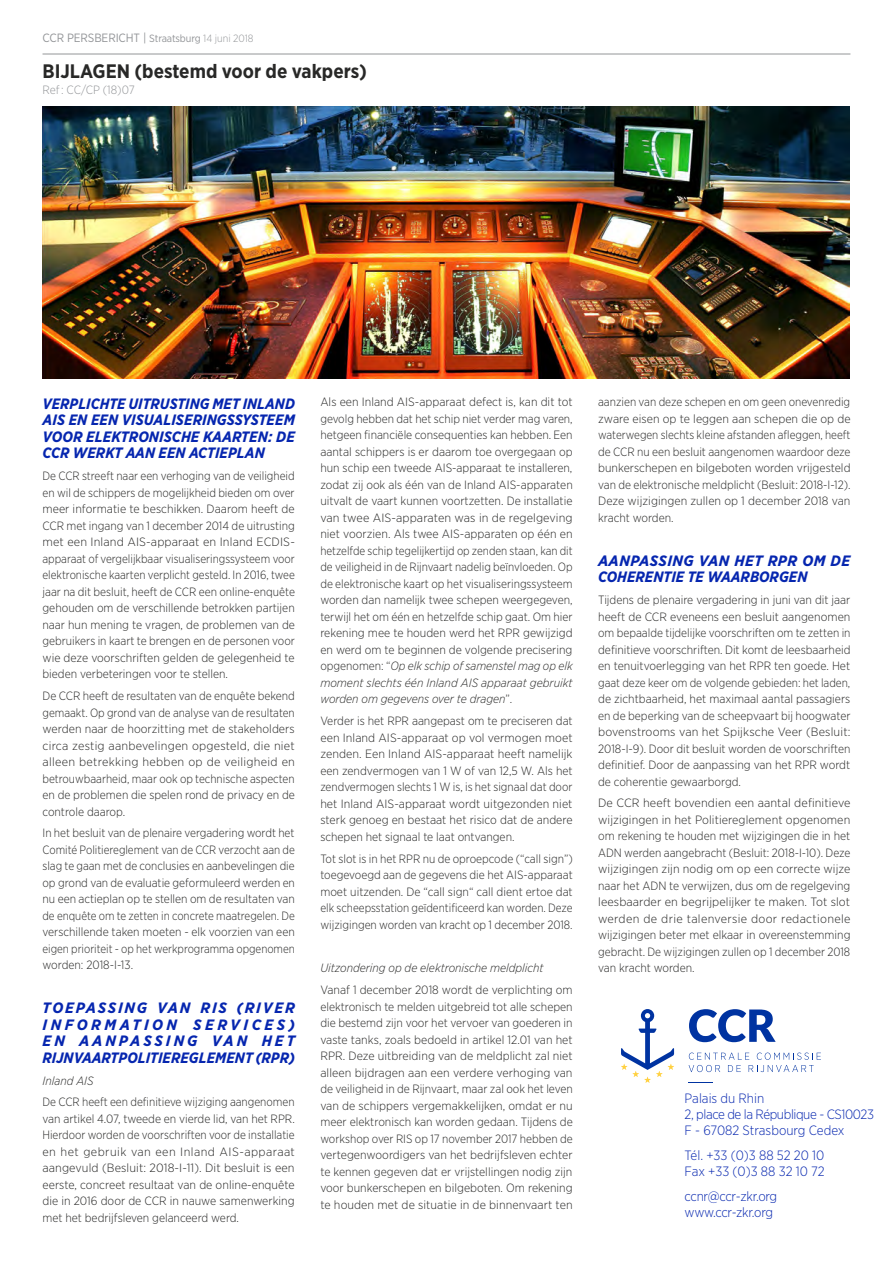
<style>
.page{position:relative;width:893px;height:1263px;background:#fff}
.page>*{position:absolute;margin:0;border:0;box-sizing:border-box;transform-origin:0 0}
.Texte_courant_light{font:700 19.5px "Gotham Narrow";color:#282827}
.Texte_courant_light-2{font:italic 700 15px/16.5px "Gotham Narrow";color:#0626af;text-align:justify;scale:1.05 1}
.Texte_courant_light-3{font:italic 700 15px/16.5px "Gotham Narrow";color:#0626af;text-align:justify}
.t1{font:300 13.5px/16.2px "Gotham Narrow";letter-spacing:-.02em;color:#0626af}
.t2{font:300 13.5px/16.2px "Gotham Narrow";color:#0626af}
.Texte_courant_light-4{font:300 12px/16.5px "Gotham Narrow";color:#282827;text-align:justify}
.Texte_courant_light-5{font:300 12px/16.5px "Gotham Narrow";color:#282827;text-align:justify;scale:1.05 1}
.Texte_courant_light-6{font:italic 300 12px "Gotham Narrow";color:#282827}
.t3{font:12px "Gotham Narrow";letter-spacing:-.01em;color:#939598}
.Texte_courant_light-7{font:300 12px "Gotham Narrow";letter-spacing:-.005em;color:#939598}
.s1{font-size:10.5px}
.s2{font-weight:300;font-size:10.5px}
.s3{font-style:italic}
</style>
<div class="page">
<hr style="left:43px;top:54px;width:807px;height:1px;background:#939598">
<svg style="left:621px;top:1009px;width:53px;height:74px"></svg>
<svg style="left:689px;top:1009px;width:87px;height:33px"></svg>
<svg style="left:688px;top:1082px;width:25px;height:1px"></svg>
<svg style="left:689px;top:1052px;width:132px;height:20px"></svg>
<img style="left:43px;top:106px;width:807px;height:272px">
<p class="t3" style="left:43px;top:30px;width:213px">CCR PERSBERICHT | <span class="s1">Straatsburg</span> <span class="s2">14 juni 2018</span></p>
<p class="Texte_courant_light" style="left:43px;top:59px;width:326px">BIJLAGEN (bestemd voor de vakpers)</p>
<p class="Texte_courant_light-7" style="left:43px;top:82px;width:94px">Ref : CC/CP (18)07</p>
<p class="Texte_courant_light-3" style="left:43px;top:395px;width:254px">VERPLICHTE UITRUSTING MET INLAND AIS EN EEN VISUALISERINGSSYSTEEM VOOR ELEKTRONISCHE KAARTEN: DE CCR WERKT AAN EEN ACTIEPLAN</p>
<p class="Texte_courant_light-4" style="left:43px;top:467px;width:254px">De CCR streeft naar een verhoging van de veiligheid en wil de schippers de mogelijkheid bieden om over meer informatie te beschikken. Daarom heeft de CCR met ingang van 1 december 2014 de uitrusting met een Inland AIS-apparaat en Inland ECDIS&shy;apparaat of vergelijkbaar visualiseringssysteem voor elektronische kaarten verplicht gesteld. In 2016, twee jaar na dit besluit, heeft de CCR een online-enquête gehouden om de verschillende betrokken partijen naar hun mening te vragen, de problemen van de gebruikers in kaart te brengen en de personen voor wie deze voorschriften gelden de gelegenheid te bieden verbeteringen voor te stellen.</p>
<p class="Texte_courant_light-4" style="left:43px;top:687px;width:254px">De CCR heeft de resultaten van de enquête bekend gemaakt. Op grond van de analyse van de resultaten werden naar de hoorzitting met de stakeholders circa zestig aanbevelingen opgesteld, die niet alleen betrekking hebben op de veiligheid en betrouwbaarheid, maar ook op technische aspecten en de problemen die spelen rond de privacy en de controle daarop.</p>
<p class="Texte_courant_light-4" style="left:43px;top:825px;width:254px">In het besluit van de plenaire vergadering wordt het Comité Politiereglement van de CCR verzocht aan de slag te gaan met de conclusies en aanbevelingen die op grond van de evaluatie geformuleerd werden en nu een actieplan op te stellen om de resultaten van de enquête om te zetten in concrete maatregelen. De verschillende taken moeten - elk voorzien van een eigen prioriteit - op het werkprogramma opgenomen worden: 2018-I-13.</p>
<p class="Texte_courant_light-2" style="left:43px;top:999px;width:242px">TOEPASSING VAN RIS (RIVER INFORMATION SERVICES)<br>EN AANPASSING VAN HET RIJNVAARTPOLITIEREGLEMENT (RPR)</p>
<p class="Texte_courant_light-6" style="left:43px;top:1073px;width:53px">Inland AIS</p>
<p class="Texte_courant_light-4" style="left:43px;top:1094px;width:254px">De CCR heeft een definitieve wijziging aangenomen van artikel 4.07, tweede en vierde lid, van het RPR.<br>Hierdoor worden de voorschriften voor de installatie en het gebruik van een Inland AIS-apparaat aangevuld (Besluit: 2018-I-11). Dit besluit is een eerste, concreet resultaat van de online-enquête die in 2016 door de CCR in nauwe samenwerking met het bedrijfsleven gelanceerd werd.</p>
<p class="Texte_courant_light-4" style="left:320px;top:394px;width:254px">Als een Inland AIS-apparaat defect is, kan dit tot gevolg hebben dat het schip niet verder mag varen, hetgeen financiële consequenties kan hebben. Een aantal schippers is er daarom toe overgegaan op hun schip een tweede AIS-apparaat te installeren, zodat zij ook als één van de Inland AIS-apparaten uitvalt de vaart kunnen voortzetten. De installatie van twee AIS-apparaten was in de regelgeving niet voorzien. Als twee AIS-apparaten op één en hetzelfde schip tegelijkertijd op zenden staan, kan dit de veiligheid in de Rijnvaart nadelig beïnvloeden. Op de elektronische kaart op het visualiseringssysteem worden dan namelijk twee schepen weergegeven, terwijl het om één en hetzelfde schip gaat. Om hier rekening mee te houden werd het RPR gewijzigd en werd om te beginnen de volgende precisering opgenomen: “<span class="s3">Op elk schip of samenstel mag op elk moment slechts één Inland AIS apparaat gebruikt worden om gegevens over te dragen</span>”.</p>
<p class="Texte_courant_light-4" style="left:320px;top:712px;width:254px">Verder is het RPR aangepast om te preciseren dat een Inland AIS-apparaat op vol vermogen moet zenden. Een Inland AIS-apparaat heeft namelijk een zendvermogen van 1 W of van 12,5 W. Als het zendvermogen slechts 1 W is, is het signaal dat door het Inland AIS-apparaat wordt uitgezonden niet sterk genoeg en bestaat het risico dat de andere schepen het signaal te laat ontvangen.</p>
<p class="Texte_courant_light-4" style="left:320px;top:850px;width:254px">Tot slot is in het RPR nu de oproepcode (“call sign”) toegevoegd aan de gegevens die het AIS-apparaat moet uitzenden. De “call sign“ call dient ertoe dat elk scheepsstation geïdentificeerd kan worden. Deze wijzigingen worden van kracht op 1 december 2018.</p>
<p class="Texte_courant_light-6" style="left:320px;top:961px;width:225px">Uitzondering op de elektronische meldplicht</p>
<p class="Texte_courant_light-4" style="left:320px;top:981px;width:254px">Vanaf 1 december 2018 wordt de verplichting om elektronisch te melden uitgebreid tot alle schepen die bestemd zijn voor het vervoer van goederen in vaste tanks, zoals bedoeld in artikel 12.01 van het RPR. Deze uitbreiding van de meldplicht zal niet alleen bijdragen aan een verdere verhoging van de veiligheid in de Rijnvaart, maar zal ook het leven van de schippers vergemakkelijken, omdat er nu meer elektronisch kan worden gedaan. Tijdens de workshop over RIS op 17 november 2017 hebben de vertegenwoordigers van het bedrijfsleven echter te kennen gegeven dat er vrijstellingen nodig zijn voor bunkerschepen en bilgeboten. Om rekening te houden met de situatie in de binnenvaart ten</p>
<p class="Texte_courant_light-4" style="left:598px;top:394px;width:254px">aanzien van deze schepen en om geen onevenredig zware eisen op te leggen aan schepen die op de waterwegen slechts kleine afstanden afleggen, heeft de CCR nu een besluit aangenomen waardoor deze bunkerschepen en bilgeboten worden vrijgesteld van de elektronische meldplicht (Besluit: 2018-I-12).<br>Deze wijzigingen zullen op 1 december 2018 van kracht worden.</p>
<p class="Texte_courant_light-2" style="left:598px;top:552px;width:242px">AANPASSING VAN HET RPR OM DE<br>COHERENTIE TE WAARBORGEN</p>
<p class="Texte_courant_light-4" style="left:598px;top:591px;width:254px">Tijdens de plenaire vergadering in juni van dit jaar heeft de CCR eveneens een besluit aangenomen om bepaalde tijdelijke voorschriften om te zetten in definitieve voorschriften. Dit komt de leesbaarheid en tenuitvoerlegging van het RPR ten goede. Het gaat deze keer om de volgende gebieden: het laden, de zichtbaarheid, het maximaal aantal passagiers en de beperking van de scheepvaart bij hoogwater bovenstrooms van het Spijksche Veer (Besluit:<br>2018-I-9). Door dit besluit worden de voorschriften definitief. Door de aanpassing van het RPR wordt de coherentie gewaarborgd.</p>
<p class="Texte_courant_light-5" style="left:598px;top:795px;width:242px">De CCR heeft bovendien een aantal definitieve wijzigingen in het Politiereglement opgenomen om rekening te houden met wijzigingen die in het ADN werden aangebracht (Besluit: 2018-I-10). Deze wijzigingen zijn nodig om op een correcte wijze naar het ADN te verwijzen, dus om de regelgeving leesbaarder en begrijpelijker te maken. Tot slot werden de drie talenversie door redactionele wijzigingen beter met elkaar in overeenstemming gebracht. De wijzigingen zullen op 1 december 2018 van kracht worden.</p>
<p class="t1" style="left:685px;top:1089px;width:191px">Palais du Rhin<br>2, place de la République - CS10023<br>F - 67082 Strasbourg Cedex</p>
<p class="t2" style="left:685px;top:1146px;width:141px">Tél. +33 (0)3 88 52 20 10<br>Fax +33 (0)3 88 32 10 72</p>
<p class="t1" style="left:685px;top:1187px;width:94px">ccnr@ccr-zkr.org www.ccr-zkr.org</p>
</div>
